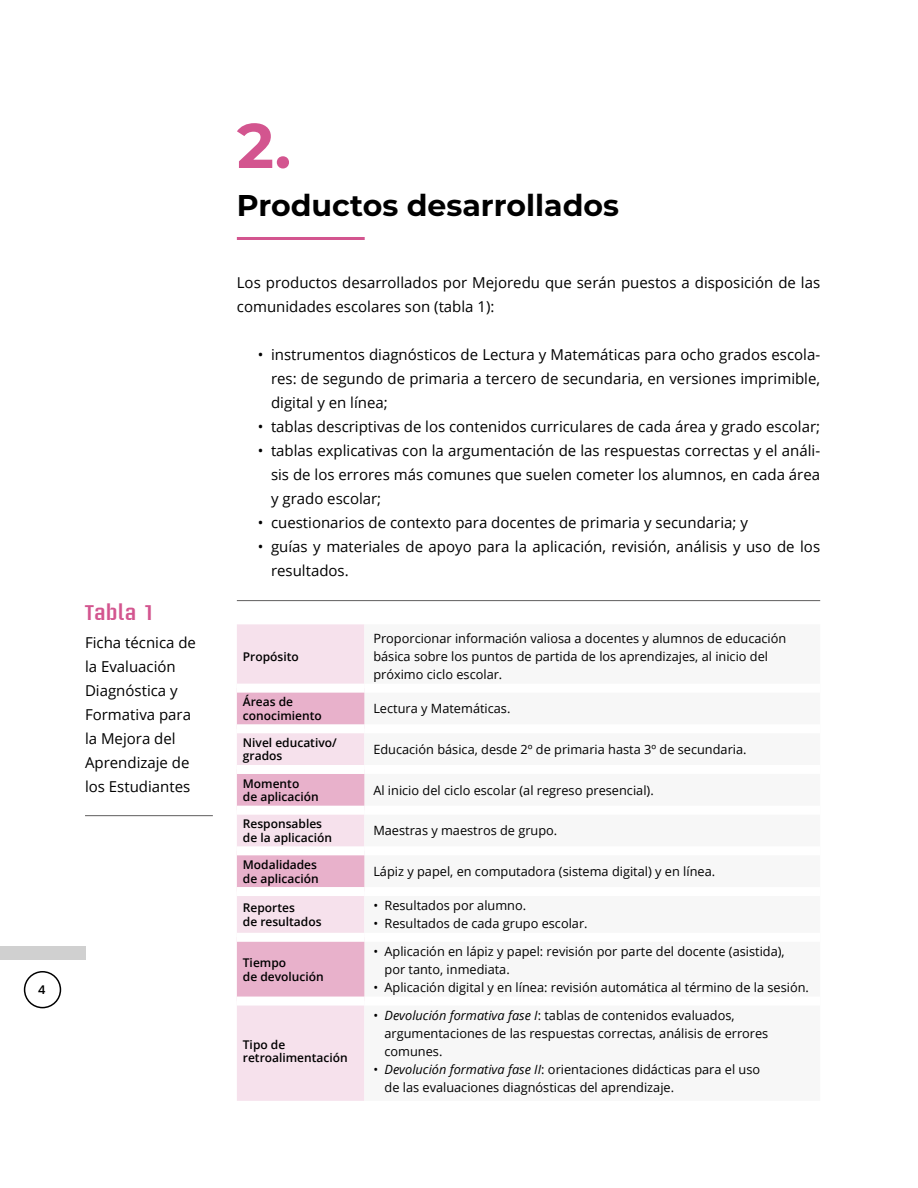
<style>
.page{position:relative;width:918px;height:1188px;background:#fff}
.page>*{position:absolute;margin:0;border:0;box-sizing:border-box;transform-origin:0 0}
.t1{font:700 63px "Montserrat";color:#d3558f}
.t2{font:700 30px "Montserrat";color:#000}
.t3{font:600 21px "Briem Akademi Std";color:#d3558f}
.t4{font:15px/24px "Open Sans";color:#000}
.t5{font:12.75px/18px "Open Sans";color:#000}
.t6{font:600 12px/13.5px "Open Sans";color:#000}
.t7{font:12px "Ashemore Nor Med";color:#000}
.s1{font-style:italic}
</style>
<div class="page">
<div style="left:24px;top:971px;width:37px;height:37px;border:2px solid #000;border-radius:50%"></div>
<div style="left:0;top:946px;width:85px;height:14px;background:#d0d0d0"></div>
<hr style="left:237px;top:237px;width:128px;height:3px;background:#d3558f">
<hr style="left:237px;top:600px;width:583px;height:1px;background:#706f6f">
<div style="left:237px;top:624px;width:127px;height:477px;background:#f6e1ec"></div>
<svg style="left:237px;top:693px;width:127px;height:304px;background:#edc4d8"></svg>
<div style="left:237px;top:684px;width:127px;height:9px;background:#fff"></div>
<div style="left:237px;top:724px;width:127px;height:9px;background:#fff"></div>
<div style="left:237px;top:765px;width:127px;height:9px;background:#fff"></div>
<div style="left:237px;top:806px;width:127px;height:9px;background:#fff"></div>
<div style="left:237px;top:846px;width:127px;height:9px;background:#fff"></div>
<div style="left:237px;top:887px;width:127px;height:9px;background:#fff"></div>
<div style="left:237px;top:933px;width:127px;height:9px;background:#fff"></div>
<div style="left:237px;top:997px;width:127px;height:9px;background:#fff"></div>
<hr style="left:85px;top:815px;width:128px;height:1px;background:#706f6f">
<h3 class="t3" style="left:85px;top:601px;width:71px">Tabla 1</h3>
<p class="t4" style="left:85px;top:630px;width:112px">Ficha técnica de la Evaluación<br>Diagnóstica y<br>Formativa para la Mejora del<br>Aprendizaje de los Estudiantes</p>
<p class="t7" style="left:38px;top:983px;width:9px">4</p>
<h1 class="t1" style="left:237px;top:100px;width:56px">2.</h1>
<h2 class="t2" style="left:237px;top:184px;width:384px">Productos desarrollados</h2>
<p class="t4" style="left:237px;top:270px;width:585px">Los productos desarrollados por Mejoredu que serán puestos a disposición de las comunidades escolares son (tabla 1):</p>
<p class="t4" style="left:271px;top:342px;width:551px;text-align:justify;text-indent:-13px">• instrumentos diagnósticos de Lectura y Matemáticas para ocho grados escola&shy;res: de segundo de primaria a tercero de secundaria, en versiones imprimible, digital y en línea;</p>
<p class="t4" style="left:258px;top:414px;width:564px">• tablas descriptivas de los contenidos curriculares de cada área y grado escolar;</p>
<p class="t4" style="left:271px;top:438px;width:551px;text-align:justify;text-indent:-13px">• tablas explicativas con la argumentación de las respuestas correctas y el análi&shy;sis de los errores más comunes que suelen cometer los alumnos, en cada área y grado escolar;</p>
<p class="t4" style="left:258px;top:510px;width:492px">• cuestionarios de contexto para docentes de primaria y secundaria; y</p>
<p class="t4" style="left:271px;top:534px;width:551px;text-indent:-13px">• guías y materiales de apoyo para la aplicación, revisión, análisis y uso de los resultados.</p>
<p class="t6" style="left:243px;top:649px;width:57px">Propósito</p>
<p class="t5" style="left:373px;top:629px;width:414px">Proporcionar información valiosa a docentes y alumnos de educación básica sobre los puntos de partida de los aprendizajes, al inicio del próximo ciclo escolar.</p>
<p class="t6" style="left:243px;top:695px;width:80px">Áreas de conocimiento</p>
<p class="t5" style="left:373px;top:699px;width:139px">Lectura y Matemáticas.</p>
<p class="t6" style="left:243px;top:736px;width:95px">Nivel educativo/ grados</p>
<p class="t5" style="left:373px;top:740px;width:375px">Educación básica, desde 2º de primaria hasta 3º de secundaria.</p>
<p class="t6" style="left:243px;top:776px;width:77px">Momento<br>de aplicación</p>
<p class="t5" style="left:373px;top:781px;width:282px">Al inicio del ciclo escolar (al regreso presencial).</p>
<p class="t6" style="left:243px;top:817px;width:91px">Responsables de la aplicación</p>
<p class="t5" style="left:373px;top:821px;width:185px">Maestras y maestros de grupo.</p>
<p class="t6" style="left:243px;top:858px;width:77px">Modalidades de aplicación</p>
<p class="t5" style="left:373px;top:862px;width:343px">Lápiz y papel, en computadora (sistema digital) y en línea.</p>
<p class="t6" style="left:243px;top:901px;width:80px">Reportes<br>de resultados</p>
<p class="t5" style="left:373px;top:896px;width:154px">• Resultados por alumno.</p>
<p class="t5" style="left:373px;top:914px;width:216px">• Resultados de cada grupo escolar.</p>
<p class="t6" style="left:243px;top:956px;width:82px">Tiempo<br>de devolución</p>
<p class="t5" style="left:385px;top:942px;width:402px;text-indent:-11px">• Aplicación en lápiz y papel: revisión por parte del docente (asistida), por tanto, inmediata.</p>
<p class="t5" style="left:373px;top:978px;width:437px">• Aplicación digital y en línea: revisión automática al término de la sesión.</p>
<p class="t6" style="left:243px;top:1037px;width:106px">Tipo de retroalimentación</p>
<p class="t5" style="left:385px;top:1006px;width:385px;text-indent:-11px">• <span class="s1">Devolución formativa fase I</span>: tablas de contenidos evaluados, argumentaciones de las respuestas correctas, análisis de errores comunes.</p>
<p class="t5" style="left:385px;top:1060px;width:377px;text-indent:-11px">• <span class="s1">Devolución formativa fase II</span>: orientaciones didácticas para el uso de las evaluaciones diagnósticas del aprendizaje.</p>
</div>
